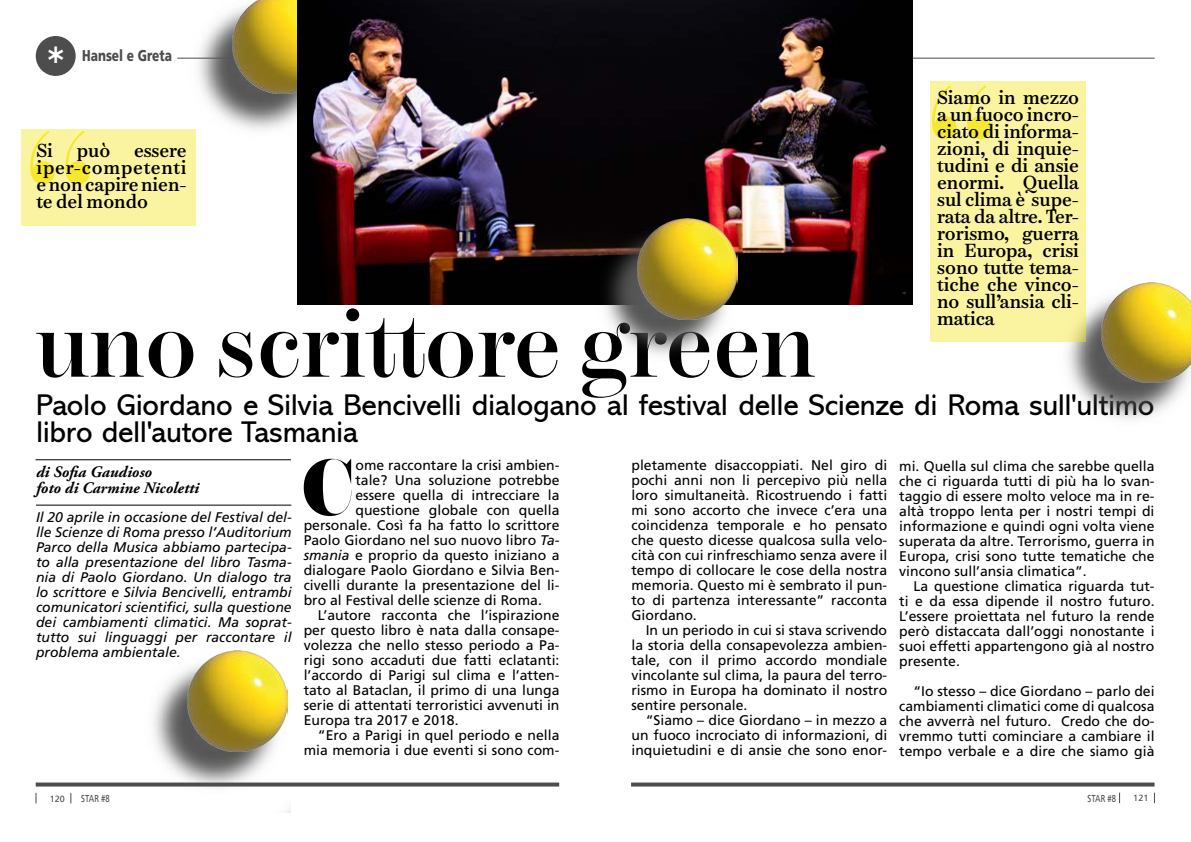
<style>
.page{position:relative;width:1191px;height:842px;background:#fff}
.page>*{position:absolute;margin:0;border:0;box-sizing:border-box;transform-origin:0 0}
.t1{font:200px "Chamberi Display";color:#f6e82e}
.t2{font:600 94px "Chamberi Display";color:#000}
.t3{font:900 78.9px "Chamberi Super Display";color:#000}
.t4{font:48px "Abadi";color:#fff}
.t5{font:30px/27px "Abadi";letter-spacing:-.01em;color:#000}
.t6{font:600 19px/17px "Chamberi Text";color:#000;text-align:justify}
.t7{font:italic 700 16px/16px "Adobe Garamond Pro";color:#000}
.t8{font:900 15.7px "Frutiger LT Std";color:#4e4d4d;scale:.76 1}
.t9{font:14px/15px "Frutiger LT Std";color:#000;text-align:justify}
.t10{font:italic 14px/15px "Frutiger LT Std";color:#000;text-align:justify}
.t11{font:10.1px "Frutiger LT Std";color:#4e4d4d;scale:.76 1}
.t12{font:9px "Frutiger LT Std";color:#4e4d4d}
.s1{font-style:italic}
</style>
<div class="page">
<hr style="left:631px;top:58px;width:523px;height:1px;background:#4e4d4d">
<div style="left:36px;top:36px;width:40px;height:40px;background:#4e4d4d;border-radius:50%"></div>
<svg style="left:36px;top:782px;width:523px;height:4px"></svg>
<svg style="left:631px;top:782px;width:523px;height:4px;background:#656565"></svg>
<hr style="left:36px;top:505px;width:255px;height:1px;background:#000">
<hr style="left:36px;top:459px;width:255px;height:1px;background:#000">
<img style="left:129px;top:650px;width:162px;height:161px">
<img style="left:187px;top:651px;width:100px;height:100px">
<img style="left:177px;top:12px;width:120px;height:118px">
<img style="left:232px;top:0;width:65px;height:93px">
<div style="left:21px;top:129px;width:175px;height:96px;background:#faf4a1"></div>
<img style="left:297px;top:0;width:615px;height:305px">
<img style="left:580px;top:207px;width:161px;height:172px">
<img style="left:637px;top:219px;width:101px;height:100px">
<img style="left:1067px;top:270px;width:119px;height:149px">
<img style="left:1101px;top:282px;width:90px;height:101px">
<div style="left:929px;top:81px;width:156px;height:261px;background:#faf4a1"></div>
<h3 class="t4" style="left:47px;top:38px;width:19px">*</h3>
<p class="t8" style="left:82px;top:46px;width:120px">Hansel e Greta</p>
<h1 class="t1" style="left:922px;top:13px;width:77px">“</h1>
<h3 class="t6" style="left:937px;top:88px;width:143px">Siamo in mezzo a un fuoco incro&shy;ciato di informa&shy;zioni, di inquie&shy;tudini e di ansie enormi. Quella sul clima è supe&shy;rata da altre. Ter&shy;rorismo, guerra in Europa, crisi sono tutte tema&shy;tiche che vinco&shy;no sull’ansia cli&shy;matica</h3>
<h1 class="t1" style="left:21px;top:58px;width:77px">“</h1>
<h3 class="t6" style="left:36px;top:140px;width:18px">Si</h3>
<h3 class="t6" style="left:77px;top:140px;width:35px">può</h3>
<h3 class="t6" style="left:36px;top:140px;width:152px;text-indent:98px">essere iper-competenti e non capire nien&shy;te del mondo</h3>
<h2 class="t2" style="left:35px;top:276px;width:781px">uno scrittore green</h2>
<h3 class="t5" style="left:36px;top:391px;width:1120px">Paolo Giordano e Silvia Bencivelli dialogano al festival delle Scienze di Roma sull'ultimo libro dell'autore Tasmania</h3>
<h3 class="t3" style="left:301px;top:428px;width:56px">C</h3>
<p class="t9" style="left:355px;top:457px;width:205px">ome raccontare la crisi ambien-</p>
<p class="t9" style="left:631px;top:458px;width:257px">pletamente disaccoppiati. Nel giro di pochi anni non li percepivo più nella loro simultaneità. Ricostruendo i fatti mi sono accorto che invece c’era una coincidenza temporale e ho pensato che questo dicesse qualcosa sulla velo&shy;cità con cui rinfreschiamo senza avere il tempo di collocare le cose della nostra memoria. Questo mi è sembrato il pun&shy;to di partenza interessante” racconta Giordano.</p>
<p class="t9" style="left:631px;top:623px;width:257px;text-indent:14px">In un periodo in cui si stava scrivendo la storia della consapevolezza ambien&shy;tale, con il primo accordo mondiale vincolante sul clima, la paura del terro&shy;rismo in Europa ha dominato il nostro sentire personale.</p>
<p class="t9" style="left:631px;top:713px;width:257px;text-indent:14px">“Siamo – dice Giordano – in mezzo a un fuoco incrociato di informazioni, di inquietudini e di ansie che sono enor-</p>
<p class="t9" style="left:899px;top:458px;width:257px">mi. Quella sul clima che sarebbe quella che ci riguarda tutti di più ha lo svan&shy;taggio di essere molto veloce ma in re&shy;altà troppo lenta per i nostri tempi di informazione e quindi ogni volta viene superata da altre. Terrorismo, guerra in Europa, crisi sono tutte tematiche che vincono sull’ansia climatica”.</p>
<p class="t9" style="left:899px;top:578px;width:257px;text-indent:14px">La questione climatica riguarda tut&shy;ti e da essa dipende il nostro futuro.<br>L’essere proiettata nel futuro la rende però distaccata dall’oggi nonostante i suoi effetti appartengono già al nostro presente.</p>
<p class="t9" style="left:899px;top:683px;width:257px;text-indent:14px">“Io stesso – dice Giordano – parlo dei cambiamenti climatici come di qualcosa che avverrà nel futuro. Credo che do&shy;vremmo tutti cominciare a cambiare il tempo verbale e a dire che siamo già</p>
<p class="t7" style="left:36px;top:464px;width:165px">di Sofia Gaudioso<br>foto di Carmine Nicoletti</p>
<p class="t10" style="left:36px;top:510px;width:257px">Il 20 aprile in occasione del Festival del&shy;lle Scienze di Roma presso l’Auditorium Parco della Musica abbiamo partecipa&shy;to alla presentazione del libro Tasma&shy;nia di Paolo Giordano. Un dialogo tra lo scrittore e Silvia Bencivelli, entrambi comunicatori scientifici, sulla questione dei cambiamenti climatici. Ma soprat&shy;tutto sui linguaggi per raccontare il problema ambientale.</p>
<p class="t9" style="left:355px;top:472px;width:205px">tale? Una soluzione potrebbe</p>
<p class="t9" style="left:355px;top:487px;width:205px">essere quella di intrecciare la</p>
<p class="t9" style="left:355px;top:502px;width:205px">questione globale con quella</p>
<p class="t9" style="left:304px;top:517px;width:257px">personale. Così fa ha fatto lo scrittore</p>
<p class="t9" style="left:304px;top:532px;width:257px">Paolo Giordano nel suo nuovo libro <span class="s1">Ta-</span></p>
<p class="t9" style="left:304px;top:547px;width:257px"><span class="s1">smania</span> e proprio da questo iniziano a</p>
<p class="t9" style="left:304px;top:562px;width:257px">dialogare Paolo Giordano e Silvia Ben-</p>
<p class="t9" style="left:304px;top:577px;width:257px">civelli durante la presentazione del li-</p>
<p class="t9" style="left:304px;top:592px;width:240px">bro al Festival delle scienze di Roma.</p>
<p class="t9" style="left:318px;top:607px;width:243px">L’autore racconta che l’ispirazione</p>
<p class="t9" style="left:304px;top:622px;width:257px">per questo libro è nata dalla consape-</p>
<p class="t9" style="left:304px;top:637px;width:257px">volezza che nello stesso periodo a Pa-</p>
<p class="t9" style="left:304px;top:652px;width:257px">rigi sono accaduti due fatti eclatanti:</p>
<p class="t9" style="left:304px;top:667px;width:257px">l’accordo di Parigi sul clima e l’atten-</p>
<p class="t9" style="left:304px;top:682px;width:257px">tato al Bataclan, il primo di una lunga</p>
<p class="t9" style="left:304px;top:697px;width:257px">serie di attentati terroristici avvenuti in</p>
<p class="t9" style="left:304px;top:712px;width:156px">Europa tra 2017 e 2018.</p>
<p class="t9" style="left:318px;top:727px;width:243px">“Ero a Parigi in quel periodo e nella</p>
<p class="t9" style="left:304px;top:742px;width:257px">mia memoria i due eventi si sono com-</p>
<p class="t12" style="left:50px;top:793px;width:17px">120</p>
<p class="t11" style="left:81px;top:792px;width:39px">STAR #8</p>
<p class="t11" style="left:1087px;top:793px;width:39px">STAR #8</p>
<p class="t12" style="left:1133px;top:793px;width:17px">121</p>
</div>
